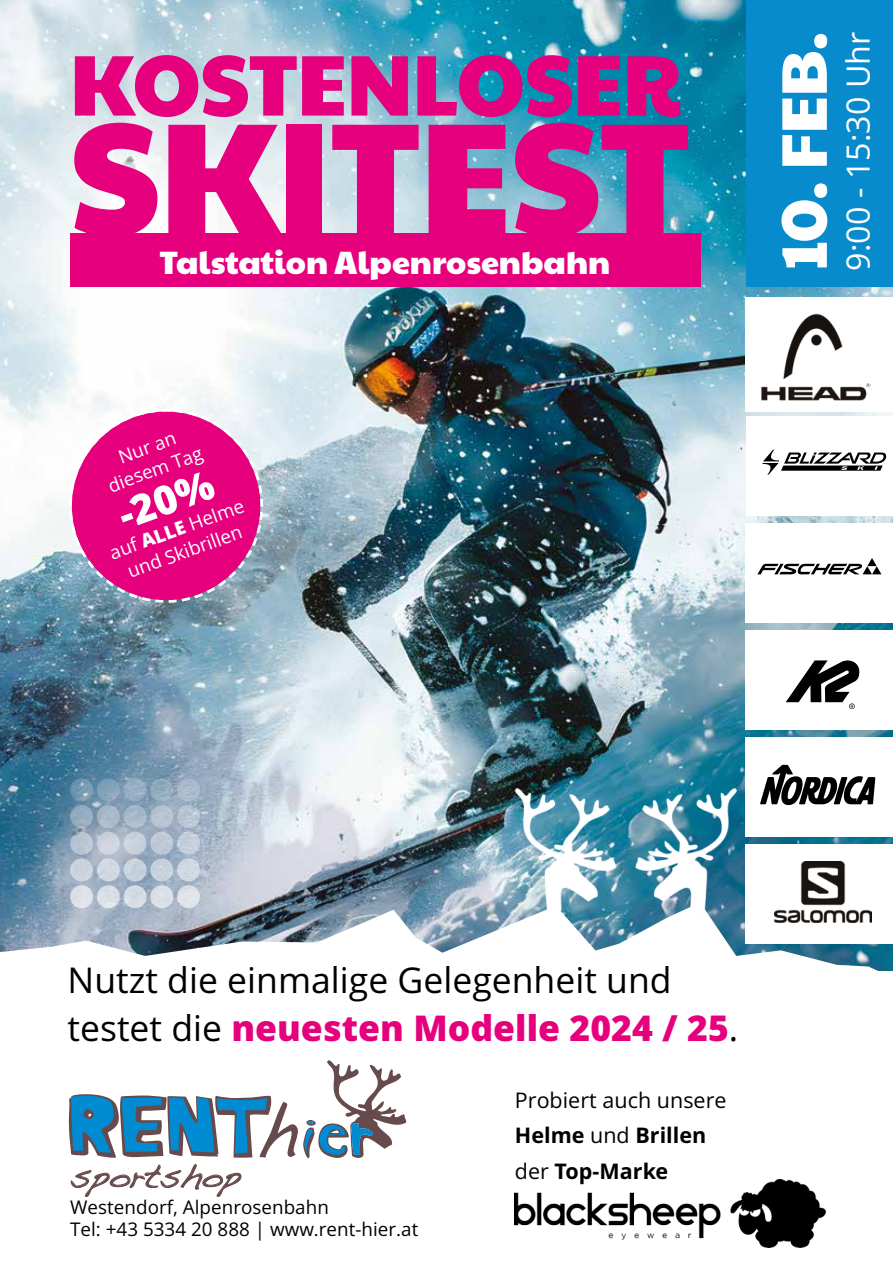
<style>
.page{position:relative;width:893px;height:1263px;background:#fff}
.page>*{position:absolute;margin:0;border:0;box-sizing:border-box;transform-origin:0 0}
.t1{font:159px "Paytone One";color:#e6007d}
.t2{font:86.25px "Paytone One";color:#e6007d}
.t3{font:64.65px "Paytone One";color:#fff}
.t4{font:800 40.35px "Open Sans";color:#fff}
.t5{font:35.55px/48.4px "Open Sans";color:#000}
.t6{font:33.3px "Handwriting Dakota";color:#674a4c}
.t7{font:32.4px "Paytone One";color:#fff}
.t8{font:32.4px "Open Sans";color:#fff}
.t9{font:21.6px/35.2px "Open Sans";color:#000}
.t10{font:18.9px/21.6px "Open Sans";color:#000}
.t11{font:18.9px/23.5px "Open Sans";color:#fff;text-align:center}
.t12{font:18.6px/23.7px "Open Sans";color:#fff;text-align:center}
.s1{font-weight:800}
.s2{font-weight:800;color:#e6007d}
.s3{font-weight:700}
</style>
<div class="page">
<img style="left:0;top:0;width:893px;height:902px">
<div style="left:746px;top:0;width:147px;height:287px;background:#088bcc"></div>
<div style="left:745px;top:297px;width:148px;height:115px;background:#fff"></div>
<img style="left:761px;top:314px;width:109px;height:87px">
<div style="left:746px;top:417px;width:147px;height:99px;background:#fff"></div>
<svg style="left:763px;top:450px;width:123px;height:25px"></svg>
<div style="left:745px;top:524px;width:148px;height:99px;background:#fff"></div>
<svg style="left:757px;top:558px;width:124px;height:16px"></svg>
<div style="left:745px;top:630px;width:148px;height:100px;background:#fff"></div>
<svg style="left:786px;top:660px;width:73px;height:49px"></svg>
<div style="left:745px;top:737px;width:148px;height:100px;background:#fff"></div>
<svg style="left:760px;top:765px;width:115px;height:40px"></svg>
<svg style="left:60px;top:399px;width:213px;height:213px"></svg>
<svg style="left:64px;top:404px;width:204px;height:200px;background:#dc439b"></svg>
<div style="left:70px;top:778px;width:23px;height:23px;background:#fff;border-radius:50%;opacity:.2"></div>
<div style="left:97px;top:778px;width:23px;height:23px;background:#fff;border-radius:50%;opacity:.2"></div>
<div style="left:124px;top:778px;width:23px;height:23px;background:#fff;border-radius:50%;opacity:.2"></div>
<div style="left:150px;top:778px;width:23px;height:23px;background:#fff;border-radius:50%;opacity:.2"></div>
<div style="left:177px;top:778px;width:23px;height:23px;background:#aabacc;border-radius:50%"></div>
<div style="left:70px;top:805px;width:23px;height:23px;background:#fff;border-radius:50%;opacity:.3"></div>
<div style="left:97px;top:805px;width:23px;height:23px;background:#a9b9ca;border-radius:50%"></div>
<div style="left:124px;top:805px;width:23px;height:23px;background:#a8baca;border-radius:50%"></div>
<div style="left:150px;top:805px;width:23px;height:23px;background:#b8c4d2;border-radius:50%"></div>
<div style="left:177px;top:805px;width:23px;height:23px;background:#fff;border-radius:50%;opacity:.3"></div>
<div style="left:70px;top:832px;width:23px;height:23px;background:#fff;border-radius:50%;opacity:.4"></div>
<div style="left:97px;top:832px;width:23px;height:23px;background:#d0d5df;border-radius:50%"></div>
<div style="left:124px;top:832px;width:23px;height:23px;background:#c8d1db;border-radius:50%"></div>
<div style="left:150px;top:832px;width:23px;height:22px;background:#bec9d6;border-radius:50%"></div>
<div style="left:177px;top:831px;width:23px;height:23px;background:#c4cfdb;border-radius:50%"></div>
<div style="left:70px;top:858px;width:23px;height:23px;background:#cad3dd;border-radius:50%"></div>
<div style="left:97px;top:858px;width:23px;height:23px;background:#d0d8e2;border-radius:50%"></div>
<div style="left:124px;top:858px;width:23px;height:23px;background:#c6d2dc;border-radius:50%"></div>
<div style="left:150px;top:858px;width:23px;height:23px;background:#c7d1dd;border-radius:50%"></div>
<div style="left:177px;top:858px;width:23px;height:23px;background:#d0d8e2;border-radius:50%"></div>
<div style="left:70px;top:885px;width:23px;height:23px;background:#dde1e9;border-radius:50%"></div>
<div style="left:97px;top:885px;width:23px;height:23px;background:#d9dfe6;border-radius:50%"></div>
<div style="left:124px;top:885px;width:23px;height:23px;background:#fff;border-radius:50%;opacity:.6"></div>
<div style="left:150px;top:885px;width:23px;height:23px;background:#dadfe6;border-radius:50%"></div>
<div style="left:177px;top:885px;width:23px;height:23px;background:#dfe3e9;border-radius:50%"></div>
<svg style="left:69px;top:1060px;width:338px;height:137px"></svg>
<img style="left:515px;top:1180px;width:311px;height:67px">
<div style="left:70px;top:233px;width:630px;height:54px;background:#e6007d"></div>
<img style="left:0;top:902px;width:893px;height:69px">
<img style="left:512px;top:788px;width:230px;height:125px">
<div style="left:745px;top:844px;width:148px;height:100px;background:#fff"></div>
<img style="left:775px;top:862px;width:96px;height:60px">
<h2 class="t2" style="left:70px;top:11px;width:612px">KOSTENLOSER</h2>
<h1 class="t1" style="left:70px;top:41px;width:621px">SKITEST</h1>
<p class="t7" style="left:160px;top:234px;width:452px">Talstation Alpenrosenbahn</p>
<p class="t12" style="left:96px;top:452px;width:100px;rotate:-20deg">Nur an diesem Tag</p>
<p class="t4" style="left:109px;top:487px;width:100px;rotate:-20deg">-20%</p>
<p class="t11" style="left:106px;top:542px;width:143px;rotate:-20deg">auf <span class="s1">ALLE</span> Helme und Skibrillen</p>
<h3 class="t3" style="left:748px;top:271px;width:240px;rotate:-90deg">10. FEB.</h3>
<p class="t8" style="left:836px;top:271px;width:240px;rotate:-90deg">9:00 - 15:30 Uhr</p>
<p class="t5" style="left:68px;top:955px;width:672px">Nutzt die einmalige Gelegenheit und testet die <span class="s2">neuesten Modelle 2024 / 25</span>.</p>
<p class="t6" style="left:70px;top:1156px;width:172px">sportshop</p>
<p class="t10" style="left:70px;top:1196px;width:350px">Westendorf, Alpenrosenbahn<br>Tel: +43 5334 20 888 | www.rent-hier.at</p>
<p class="t9" style="left:515px;top:1082px;width:213px">Probiert auch unsere<br><span class="s3">Helme</span> und <span class="s3">Brillen </span>der <span class="s3">Top-Marke</span></p>
</div>
